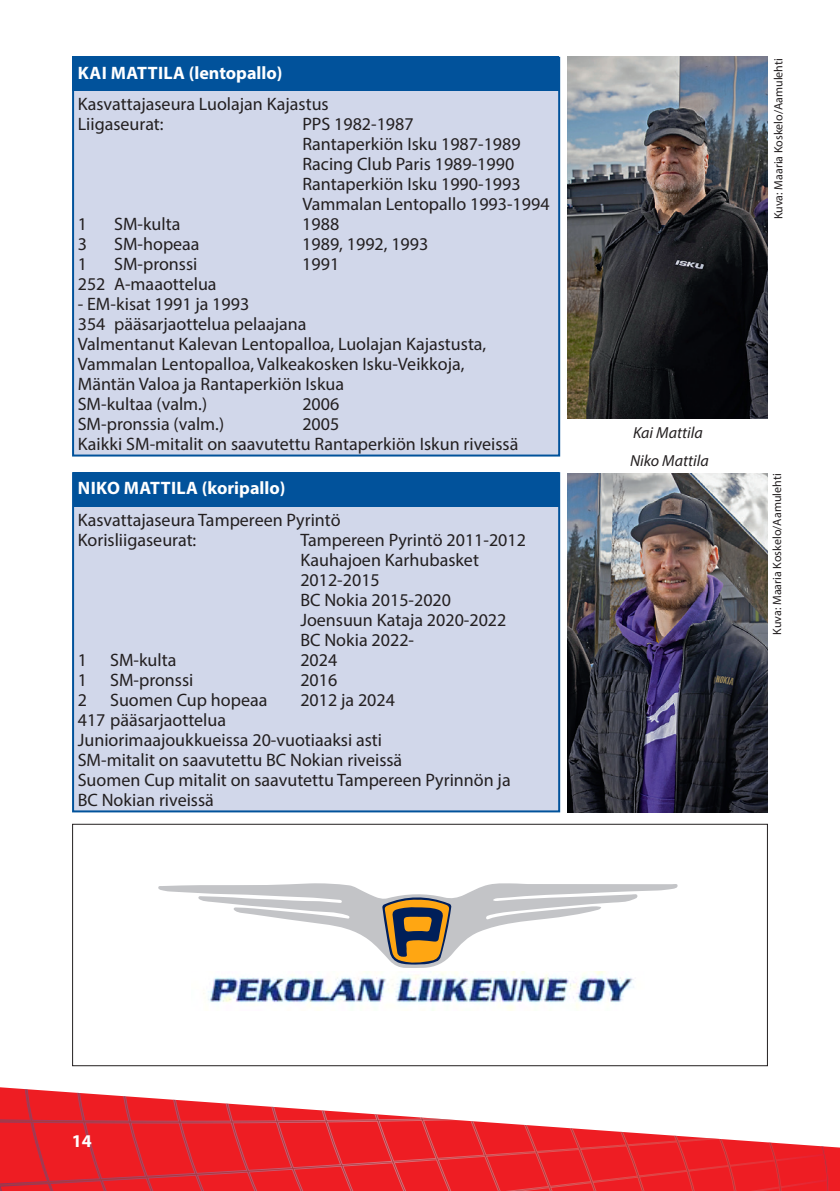
<style>
.page{position:relative;width:840px;height:1191px;background:#fff}
.page>*{position:absolute;margin:0;border:0;box-sizing:border-box;transform-origin:0 0}
.leipis{font:18px/20px "Myriad Pro";color:#231f20}
.leipis-2{font:700 18px "Myriad Pro";color:#fff}
.Kuvateksti{font:italic 16px "Myriad Pro";color:#231f20}
.Kuvateksti-2{font:12px "Myriad Pro";color:#231f20}
</style>
<div class="page">
<svg style="left:0;top:1087px;width:839px;height:104px"></svg>
<img style="left:567px;top:57px;width:200px;height:362px">
<div style="left:72px;top:472px;width:488px;height:340px;background:#d1d7ea;border:2px solid #01529b"></div>
<div style="left:73px;top:472px;width:485px;height:34px;background:#01529b"></div>
<div style="left:72px;top:57px;width:488px;height:399px;background:#d1d7ea;border:2px solid #01529b"></div>
<div style="left:72px;top:57px;width:486px;height:34px;background:#01529b"></div>
<img style="left:567px;top:473px;width:200px;height:339px">
<img style="left:203px;top:971px;width:431px;height:40px">
<svg style="left:158px;top:883px;width:519px;height:85px"></svg>
<svg style="left:382px;top:895px;width:69px;height:69px;background:#957b54"></svg>
<div style="left:72px;top:823px;width:695px;height:243px;border:1px solid #231f20"></div>
<p class="leipis-2" style="left:78px;top:61px;width:206px">KAI MATTILA (lentopallo)</p>
<p class="leipis" style="left:78px;top:94px;width:252px">Kasvattajaseura Luolajan Kajastus</p>
<p class="leipis" style="left:78px;top:114px;width:87px">Liigaseurat:</p>
<p class="leipis" style="left:302px;top:114px;width:220px">PPS 1982-1987<br>Rantaperkiön Isku 1987-1989</p>
<p class="leipis" style="left:302px;top:154px;width:213px">Racing Club Paris 1989-1990</p>
<p class="leipis" style="left:302px;top:174px;width:220px">Rantaperkiön Isku 1990-1993</p>
<p class="leipis" style="left:302px;top:194px;width:248px">Vammalan Lentopallo 1993-1994</p>
<p class="leipis" style="left:78px;top:214px;width:11px">1</p>
<p class="leipis" style="left:114px;top:214px;width:68px">SM-kulta</p>
<p class="leipis" style="left:302px;top:214px;width:38px">1988</p>
<p class="leipis" style="left:78px;top:234px;width:11px">3</p>
<p class="leipis" style="left:114px;top:234px;width:87px">SM-hopeaa</p>
<p class="leipis" style="left:302px;top:234px;width:127px">1989, 1992, 1993</p>
<p class="leipis" style="left:78px;top:254px;width:11px">1</p>
<p class="leipis" style="left:114px;top:254px;width:85px">SM-pronssi</p>
<p class="leipis" style="left:302px;top:254px;width:38px">1991</p>
<p class="leipis" style="left:78px;top:274px;width:140px">252 A-maaottelua</p>
<p class="leipis" style="left:78px;top:294px;width:173px">- EM-kisat 1991 ja 1993</p>
<p class="leipis" style="left:78px;top:314px;width:230px">354 pääsarjaottelua pelaajana</p>
<p class="leipis" style="left:78px;top:334px;width:410px">Valmentanut Kalevan Lentopalloa, Luolajan Kajastusta,</p>
<p class="leipis" style="left:78px;top:354px;width:388px">Vammalan Lentopalloa, Valkeakosken Isku-Veikkoja,</p>
<p class="leipis" style="left:78px;top:374px;width:268px">Mäntän Valoa ja Rantaperkiön Iskua</p>
<p class="leipis" style="left:78px;top:394px;width:131px">SM-kultaa (valm.)</p>
<p class="leipis" style="left:302px;top:394px;width:38px">2006</p>
<p class="leipis" style="left:78px;top:414px;width:148px">SM-pronssia (valm.)</p>
<p class="leipis" style="left:302px;top:414px;width:38px">2005</p>
<p class="leipis" style="left:78px;top:434px;width:442px">Kaikki SM-mitalit on saavutettu Rantaperkiön Iskun riveissä</p>
<p class="leipis-2" style="left:78px;top:476px;width:209px">NIKO MATTILA (koripallo)</p>
<p class="leipis" style="left:78px;top:509px;width:264px">Kasvattajaseura Tampereen Pyrintö</p>
<p class="leipis" style="left:78px;top:529px;width:120px">Korisliigaseurat:</p>
<p class="leipis" style="left:300px;top:529px;width:227px">Tampereen Pyrintö 2011-2012</p>
<p class="leipis" style="left:300px;top:549px;width:180px">Kauhajoen Karhubasket</p>
<p class="leipis" style="left:300px;top:569px;width:81px">2012-2015</p>
<p class="leipis" style="left:300px;top:589px;width:152px">BC Nokia 2015-2020</p>
<p class="leipis" style="left:300px;top:609px;width:207px">Joensuun Kataja 2020-2022</p>
<p class="leipis" style="left:300px;top:629px;width:115px">BC Nokia 2022-</p>
<p class="leipis" style="left:78px;top:649px;width:11px">1</p>
<p class="leipis" style="left:110px;top:649px;width:68px">SM-kulta</p>
<p class="leipis" style="left:300px;top:649px;width:38px">2024</p>
<p class="leipis" style="left:78px;top:669px;width:11px">1</p>
<p class="leipis" style="left:110px;top:669px;width:85px">SM-pronssi</p>
<p class="leipis" style="left:300px;top:669px;width:38px">2016</p>
<p class="leipis" style="left:78px;top:689px;width:11px">2</p>
<p class="leipis" style="left:110px;top:689px;width:159px">Suomen Cup hopeaa</p>
<p class="leipis" style="left:300px;top:689px;width:96px">2012 ja 2024</p>
<p class="leipis" style="left:78px;top:709px;width:150px">417 pääsarjaottelua</p>
<p class="leipis" style="left:78px;top:729px;width:305px">Juniorimaajoukkueissa 20-vuotiaaksi asti</p>
<p class="leipis" style="left:78px;top:749px;width:326px">SM-mitalit on saavutettu BC Nokian riveissä</p>
<p class="leipis" style="left:78px;top:769px;width:434px">Suomen Cup mitalit on saavutettu Tampereen Pyrinnön ja</p>
<p class="leipis" style="left:78px;top:789px;width:137px">BC Nokian riveissä</p>
<p class="Kuvateksti-2" style="left:770px;top:219px;width:163px;rotate:-90deg">Kuva: Maaria Koskelo/Aamulehti</p>
<p class="Kuvateksti" style="left:632px;top:423px;width:71px">Kai Mattila</p>
<p class="Kuvateksti" style="left:629px;top:451px;width:80px">Niko Mattila</p>
<p class="Kuvateksti-2" style="left:769px;top:634px;width:163px;rotate:-90deg">Kuva: Maaria Koskelo/Aamulehti</p>
<p class="leipis-2" style="left:72px;top:1128px;width:21px">14</p>
</div>
